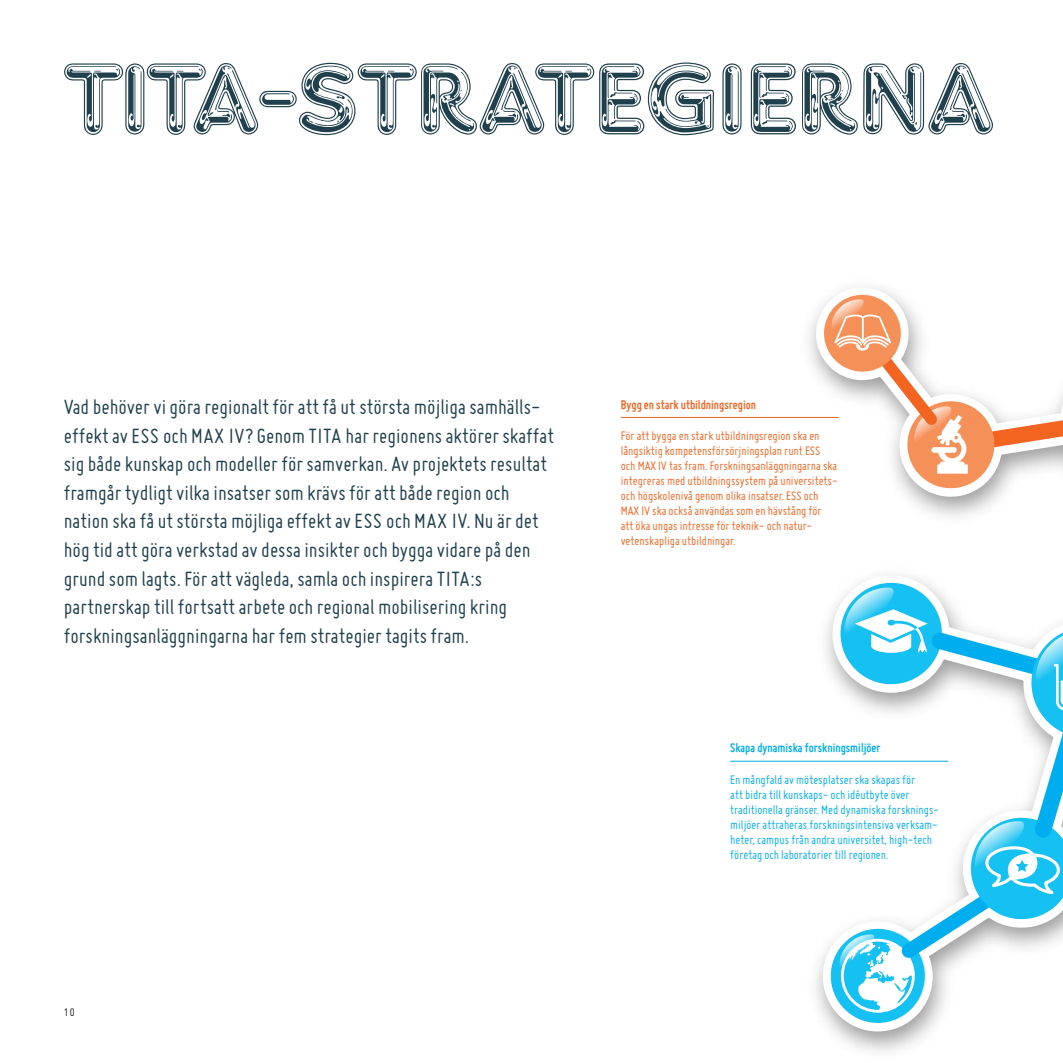
<style>
.page{position:relative;width:1063px;height:1063px;background:#fff}
.page>*{position:absolute;margin:0;border:0;box-sizing:border-box;transform-origin:0 0}
.Kapitelrubrik{font:106.5px "Chromium One D";color:#20404d}
.Ingress{font:22.5px/28.5px "Miso";color:#20404d}
.Bildtext_tabell{font:13.5px/15px "Miso";color:#f36421}
.Bildtext_tabell-2{font:13.5px/15px "Miso";color:#00aeef}
.Bildtext_tabell_rubr{font:700 13.5px "Miso";color:#00aeef}
.Bildtext_tabell_rubr-2{font:700 13.5px "Miso";color:#f36421}
.t1{font:12px "Miso";color:#231f20}
</style>
<div class="page">
<svg style="left:808px;top:287px;width:194px;height:752px"></svg>
<svg style="left:824px;top:294px;width:77px;height:78px"></svg>
<svg style="left:831px;top:299px;width:232px;height:195px"></svg>
<div style="left:831px;top:929px;width:94px;height:94px;background:#15c0f2;border-radius:50%"></div>
<svg style="left:839px;top:588px;width:224px;height:423px"></svg>
<hr style="left:621px;top:417px;width:218px;height:1px;background:#f36421">
<hr style="left:730px;top:761px;width:218px;height:1px;background:#00aeef">
<p class="Kapitelrubrik" style="left:64px;top:40px;width:931px">TITA-STRATEGIERNA</p>
<p class="Ingress" style="left:64px;top:393px;width:492px">Vad behöver vi göra regionalt för att få ut största möjliga samhälls&shy;effekt av ESS och MAX IV? Genom TITA har regionens aktörer skaffat sig både kunskap och modeller för samverkan. Av projektets resultat framgår tydligt vilka insatser som krävs för att både region och nation ska få ut största möjliga effekt av ESS och MAX IV. Nu är det hög tid att göra verkstad av dessa insikter och bygga vidare på den grund som lagts. För att vägleda, samla och inspirera TITA:s partnerskap till fortsatt arbete och regional mobilisering kring forskningsanläggningarna har fem strategier tagits fram.</p>
<p class="t1" style="left:64px;top:1006px;width:12px">10</p>
<p class="Bildtext_tabell_rubr-2" style="left:621px;top:397px;width:137px">Bygg en stark utbildningsregion</p>
<p class="Bildtext_tabell" style="left:621px;top:428px;width:218px">För att bygga en stark utbildningsregion ska en långsiktig kompetensförsörjningsplan runt ESS och MAX IV tas fram. Forskningsanläggningarna ska integreras med utbildningssystem på universitets&shy;och högskolenivå genom olika insatser. ESS och MAX IV ska också användas som en hävstång för att öka ungas intresse för teknik- och natur&shy;vetenskapliga utbildningar.</p>
<p class="Bildtext_tabell_rubr" style="left:730px;top:740px;width:152px">Skapa dynamiska forskningsmiljöer</p>
<p class="Bildtext_tabell-2" style="left:730px;top:772px;width:210px">En mångfald av mötesplatser ska skapas för<br>att bidra till kunskaps- och idéutbyte över traditionella gränser. Med dynamiska forsknings&shy;miljöer attraheras forskningsintensiva verksam&shy;heter, campus från andra universitet, high-tech företag och laboratorier till regionen.</p>
</div>
